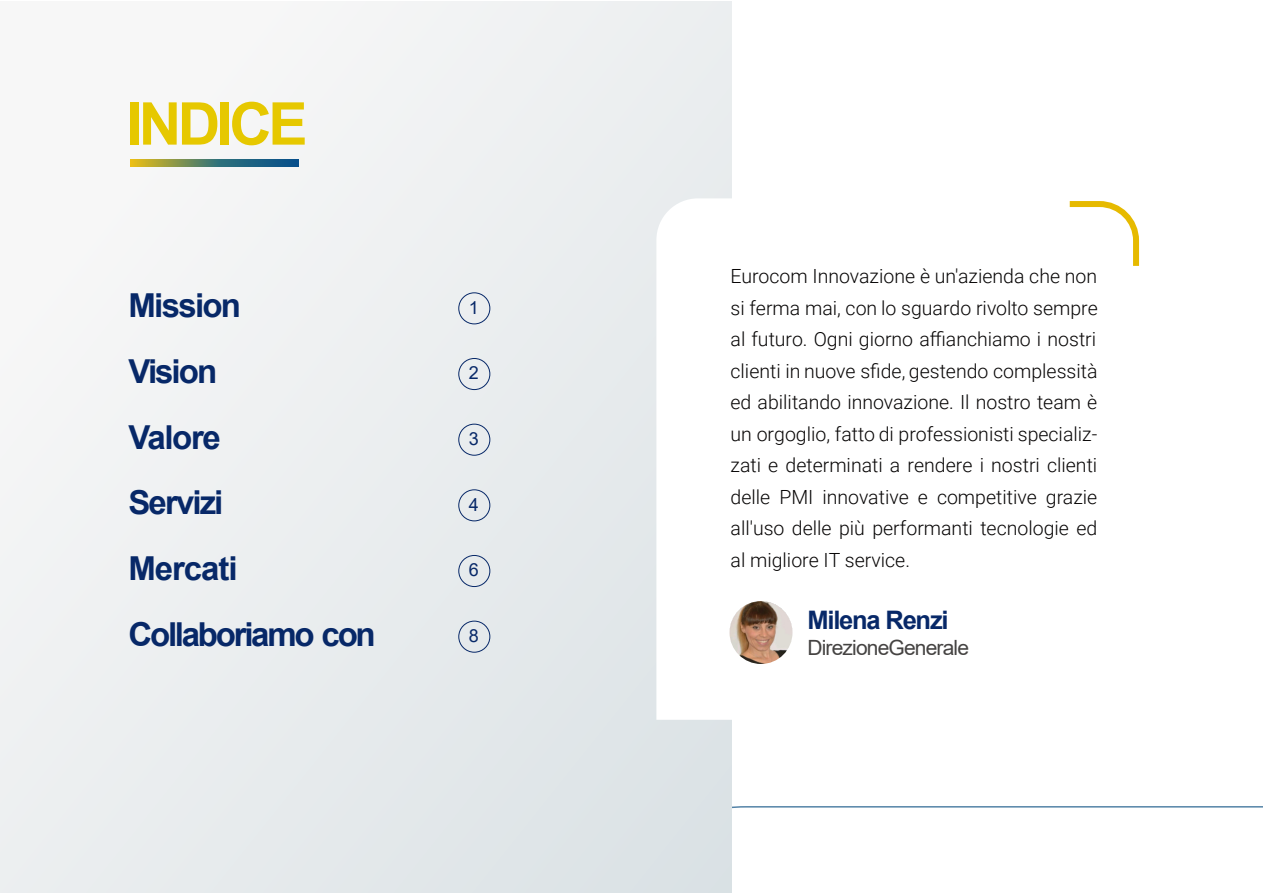
<style>
.page{position:relative;width:1263px;height:893px;background:#fff}
.page>*{position:absolute;margin:0;border:0;box-sizing:border-box;transform-origin:0 0}
.t1{font:700 58.95px "Arial";letter-spacing:-.065em;color:#e6c800}
.t2{font:700 33px "Arial";letter-spacing:-.06em;color:#072868}
.t3{font:700 33px "Arial";letter-spacing:-.035em;color:#072868}
.t4{font:700 25.5px "Arial";letter-spacing:-.045em;color:#072868}
.t5{font:21px "Arial";letter-spacing:-.04em;color:#454342}
.t6{font:300 19.5px/31.5px "Roboto";color:#070505;text-align:justify}
.t7{font:18px "Arial";color:#072868}
</style>
<div class="page">
<svg style="left:731px;top:805px;width:532px;height:79px"></svg>
<div style="left:0;top:1px;width:731px;height:892px;background:#eceff0"></div>
<svg style="left:131px;top:160px;width:168px;height:6px"></svg>
<div style="left:657px;top:199px;width:136px;height:521px;background:#fff"></div>
<img style="left:729px;top:601px;width:63px;height:63px;border-radius:50%">
<svg style="left:1069px;top:201px;width:71px;height:65px"></svg>
<div style="left:459px;top:293px;width:31px;height:31px;border:1px solid #072868;border-radius:50%"></div>
<div style="left:459px;top:358px;width:31px;height:32px;border:1px solid #072868;border-radius:50%"></div>
<div style="left:459px;top:424px;width:31px;height:31px;border:1px solid #072868;border-radius:50%"></div>
<div style="left:459px;top:490px;width:31px;height:31px;border:1px solid #072868;border-radius:50%"></div>
<div style="left:459px;top:555px;width:31px;height:32px;border:1px solid #072868;border-radius:50%"></div>
<div style="left:459px;top:621px;width:31px;height:31px;border:1px solid #072868;border-radius:50%"></div>
<h1 class="t1" style="left:126px;top:102px;width:183px">INDICE</h1>
<h2 class="t2" style="left:129px;top:293px;width:114px">Mission</h2>
<p class="t7" style="left:469px;top:300px;width:12px">1</p>
<h2 class="t2" style="left:129px;top:359px;width:90px">Vision</h2>
<p class="t7" style="left:469px;top:366px;width:12px">2</p>
<h2 class="t2" style="left:129px;top:425px;width:94px">Valore</h2>
<p class="t7" style="left:469px;top:432px;width:12px">3</p>
<h2 class="t2" style="left:129px;top:490px;width:96px">Servizi</h2>
<p class="t7" style="left:469px;top:497px;width:12px">4</p>
<h2 class="t3" style="left:129px;top:556px;width:111px">Mercati</h2>
<p class="t7" style="left:469px;top:563px;width:12px">6</p>
<h2 class="t2" style="left:129px;top:622px;width:249px">Collaboriamo con</h2>
<p class="t7" style="left:469px;top:629px;width:12px">8</p>
<p class="t6" style="left:730px;top:263px;width:369px">Eurocom Innovazione è un'azienda che non si ferma mai, con lo sguardo rivolto sempre al futuro. Ogni giorno affianchiamo i nostri clienti in nuove sfide, gestendo complessità ed abilitando innovazione. Il nostro team è un orgoglio, fatto di professionisti specializ&shy;zati e determinati a rendere i nostri clienti delle PMI innovative e competitive grazie all'uso delle più performanti tecnologie ed al migliore IT service.</p>
<h3 class="t4" style="left:807px;top:611px;width:143px">Milena Renzi</h3>
<p class="t5" style="left:807px;top:639px;width:163px">DirezioneGenerale</p>
</div>
